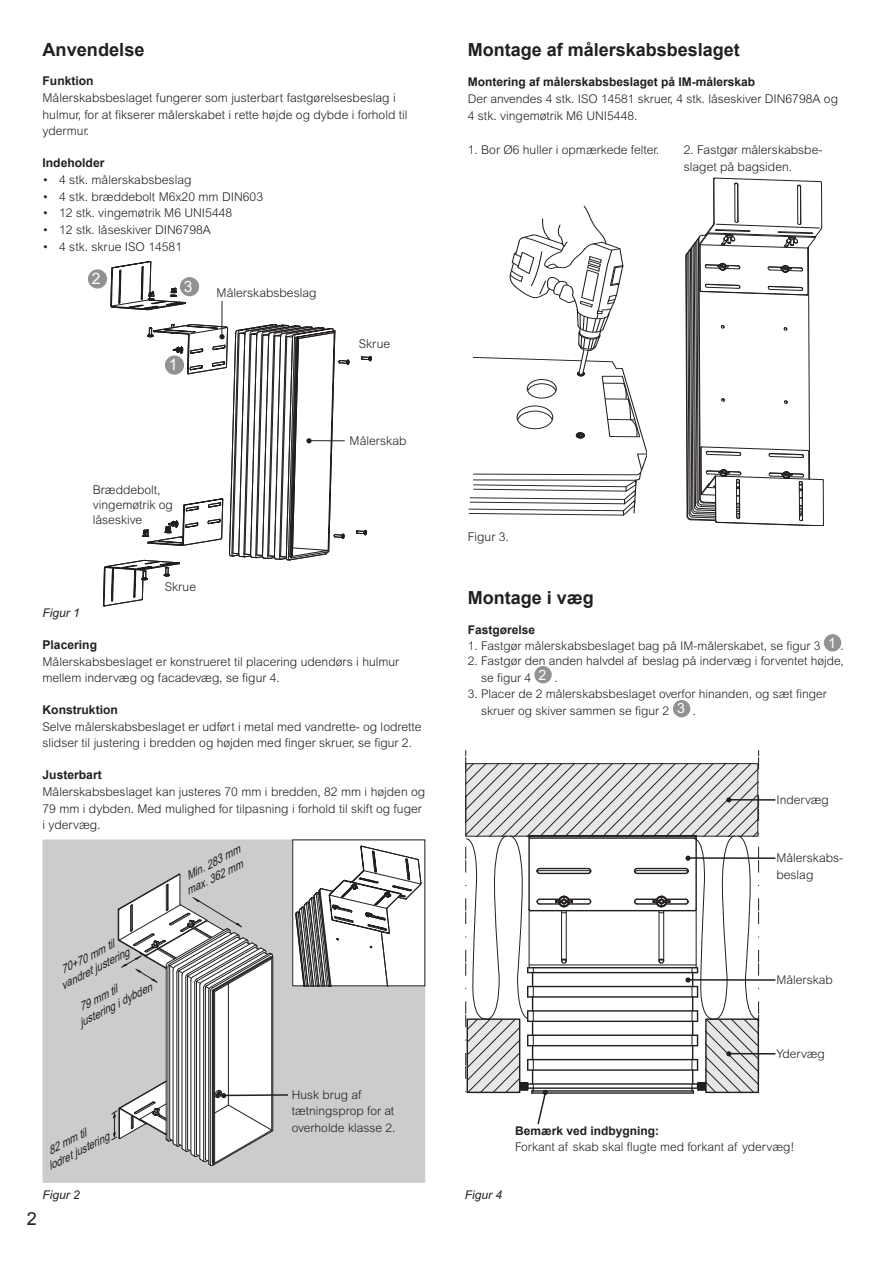
<style>
.page{position:relative;width:893px;height:1263px;background:#fff}
.page>*{position:absolute;margin:0;border:0;box-sizing:border-box;transform-origin:0 0}
.t1{font:700 18.15px "Arial";color:#231f20}
.t2{font:700 18px "Arial";color:#231f20}
.t3{font:18px "Arial";color:#231f20}
.t4{font:15.75px "Arial MT Pro";color:#fff}
.t5{font:14.25px "Arial MT Pro";color:#fff}
.t6{font:300 12.15px/16.6px "Arial MT Pro";color:#231f20}
.t7{font:700 12.15px "Arial";color:#231f20}
.t8{font:300 12px/16.5px "Arial MT Pro";color:#231f20}
.t9{font:700 12px "Arial";color:#231f20}
.t10{font:italic 12px "Arial MT Pro";color:#231f20}
.t11{font:italic 11.55px/14px "Arial";color:#231f20;scale:.88 1}
.s1{font-size:12.15px}
.s2{font-size:12px}
</style>
<div class="page">
<hr style="left:529px;top:838px;width:167px;height:1px;background:#231f20">
<hr style="left:637px;top:868px;width:49px;height:1px;background:#231f20">
<hr style="left:637px;top:870px;width:49px;height:1px;background:#231f20">
<hr style="left:637px;top:873px;width:49px;height:1px;background:#231f20">
<hr style="left:637px;top:898px;width:20px;height:2px;background:#231f20">
<hr style="left:666px;top:898px;width:20px;height:2px;background:#231f20">
<hr style="left:666px;top:903px;width:20px;height:2px;background:#231f20">
<hr style="left:637px;top:903px;width:20px;height:2px;background:#231f20">
<hr style="left:530px;top:910px;width:165px;height:1px;background:#231f20">
<hr style="left:529px;top:965px;width:167px;height:1px;background:#231f20">
<hr style="left:528px;top:967px;width:169px;height:1px;background:#231f20">
<hr style="left:528px;top:972px;width:169px;height:1px;background:#231f20">
<hr style="left:528px;top:986px;width:169px;height:1px;background:#231f20">
<hr style="left:528px;top:996px;width:169px;height:2px;background:#231f20">
<hr style="left:528px;top:1010px;width:169px;height:1px;background:#231f20">
<hr style="left:659px;top:911px;width:1px;height:50px;background:#231f20">
<hr style="left:663px;top:911px;width:1px;height:50px;background:#231f20">
<hr style="left:528px;top:1020px;width:169px;height:2px;background:#231f20">
<hr style="left:528px;top:1034px;width:169px;height:2px;background:#231f20">
<hr style="left:528px;top:1045px;width:169px;height:1px;background:#231f20">
<hr style="left:528px;top:1059px;width:169px;height:1px;background:#231f20">
<hr style="left:528px;top:1069px;width:169px;height:2px;background:#231f20">
<hr style="left:528px;top:1083px;width:169px;height:2px;background:#231f20">
<hr style="left:528px;top:1087px;width:169px;height:2px;background:#231f20">
<hr style="left:532px;top:1090px;width:161px;height:2px;background:#231f20">
<hr style="left:532px;top:1092px;width:161px;height:2px;background:#231f20">
<svg style="left:633px;top:867px;width:5px;height:8px"></svg>
<svg style="left:634px;top:898px;width:4px;height:7px"></svg>
<svg style="left:652px;top:895px;width:18px;height:18px"></svg>
<svg style="left:658px;top:959px;width:6px;height:5px"></svg>
<svg style="left:467px;top:765px;width:289px;height:70px;background:#cfd0d1"></svg>
<div style="left:465px;top:763px;width:293px;height:74px;border:1px solid #231f20"></div>
<svg style="left:758px;top:750px;width:1px;height:39px"></svg>
<svg style="left:465px;top:750px;width:1px;height:39px"></svg>
<div style="left:43px;top:839px;width:382px;height:344px;background:#cbccce"></div>
<hr style="left:713px;top:179px;width:1px;height:44px;background:#231f20">
<hr style="left:734px;top:184px;width:1px;height:37px;background:#231f20">
<hr style="left:737px;top:185px;width:1px;height:36px;background:#231f20">
<hr style="left:797px;top:187px;width:1px;height:36px;background:#231f20">
<hr style="left:800px;top:187px;width:1px;height:36px;background:#231f20">
<hr style="left:821px;top:183px;width:1px;height:43px;background:#231f20">
<svg style="left:713px;top:177px;width:109px;height:11px"></svg>
<svg style="left:685px;top:220px;width:139px;height:306px"></svg>
<svg style="left:468px;top:205px;width:179px;height:311px"></svg>
<div style="left:824px;top:634px;width:17px;height:17px;background:#929294;border-radius:50%"></div>
<div style="left:534px;top:666px;width:18px;height:17px;background:#929294;border-radius:50%"></div>
<div style="left:673px;top:700px;width:17px;height:17px;background:#929294;border-radius:50%"></div>
<svg style="left:105px;top:261px;width:267px;height:300px"></svg>
<svg style="left:103px;top:288px;width:80px;height:318px"></svg>
<div style="left:180px;top:277px;width:19px;height:19px;background:#929294;border-radius:50%"></div>
<svg style="left:165px;top:355px;width:19px;height:20px"></svg>
<svg style="left:88px;top:269px;width:19px;height:20px"></svg>
<hr style="left:729px;top:799px;width:46px;height:2px;background:#231f20">
<hr style="left:729px;top:1053px;width:46px;height:1px;background:#231f20">
<hr style="left:688px;top:857px;width:87px;height:2px;background:#231f20">
<hr style="left:688px;top:979px;width:87px;height:2px;background:#231f20">
<hr style="left:309px;top:440px;width:36px;height:1px;background:#231f20">
<hr style="left:221px;top:301px;width:1px;height:36px;background:#231f20">
<svg style="left:465px;top:795px;width:127px;height:330px"></svg>
<svg style="left:111px;top:873px;width:178px;height:293px"></svg>
<svg style="left:684px;top:795px;width:75px;height:299px"></svg>
<svg style="left:306px;top:438px;width:6px;height:6px"></svg>
<svg style="left:219px;top:334px;width:6px;height:6px"></svg>
<div style="left:293px;top:840px;width:132px;height:146px;background:#fff"></div>
<svg style="left:295px;top:846px;width:126px;height:138px"></svg>
<div style="left:292px;top:839px;width:133px;height:147px;border:1px solid #231f20"></div>
<h1 class="t1" style="left:43px;top:37px;width:104px">Anvendelse</h1>
<p class="t7" style="left:43px;top:73px;width:53px">Funktion</p>
<p class="t6" style="left:43px;top:90px;width:367px">Målerskabsbeslaget fungerer som justerbart fastgørelsesbeslag i hulmur, for at fikserer målerskabet i rette højde og dybde i forhold til ydermur.</p>
<p class="t7" style="left:43px;top:155px;width:63px">Indeholder</p>
<p class="t6" style="left:43px;top:172px;width:150px">• 4 stk. målerskabsbeslag</p>
<p class="t6" style="left:43px;top:188px;width:222px">• 4 stk. bræddebolt M6x20 mm DIN603</p>
<p class="t6" style="left:43px;top:205px;width:191px">• 12 stk. vingemøtrik M6 UNI5448</p>
<p class="t6" style="left:43px;top:222px;width:170px">• 12 stk. låseskiver DIN6798A</p>
<p class="t6" style="left:43px;top:238px;width:141px">• 4 stk. skrue ISO 14581</p>
<p class="t4" style="left:92px;top:270px;width:10px">2</p>
<p class="t4" style="left:184px;top:277px;width:10px">3</p>
<p class="t4" style="left:169px;top:356px;width:10px">1</p>
<p class="t6" style="left:217px;top:285px;width:101px">Målerskabsbeslag</p>
<p class="t6" style="left:93px;top:482px;width:82px;line-height:15px">Bræddebolt, vingemøtrik og låseskive</p>
<p class="t10" style="left:43px;top:606px;width:39px">Figur 1</p>
<p class="t6" style="left:165px;top:579px;width:33px">Skrue</p>
<p class="t6" style="left:359px;top:336px;width:33px">Skrue</p>
<p class="t6" style="left:350px;top:432px;width:58px">Målerskab</p>
<p class="t7" style="left:43px;top:637px;width:56px">Placering</p>
<p class="t6" style="left:43px;top:653px;width:358px">Målerskabsbeslaget er konstrueret til placering udendørs i hulmur mellem indervæg og facadevæg, se figur 4.</p>
<p class="t7" style="left:43px;top:702px;width:77px">Konstruktion</p>
<p class="t6" style="left:43px;top:718px;width:381px">Selve målerskabsbeslaget er udført i metal med vandrette- og lodrette slidser til justering i bredden og højden med finger skruer, se figur 2.</p>
<p class="t7" style="left:43px;top:767px;width:61px">Justerbart</p>
<p class="t6" style="left:43px;top:784px;width:384px">Målerskabsbeslaget kan justeres 70 mm i bredden, 82 mm i højden og<br>79 mm i dybden. Med mulighed for tilpasning i forhold til skift og fuger i ydervæg.</p>
<p class="t11" style="left:52px;top:967px;width:87px;text-align:center;rotate:-27deg">70+70 mm til vandret justering</p>
<p class="t11" style="left:70px;top:1004px;width:93px;text-indent:7px;rotate:-27deg">79 mm til justering i dybden</p>
<p class="t11" style="left:177px;top:873px;width:77px;text-indent:7px;rotate:-27deg">Min. 283 mm max. 362 mm</p>
<p class="t11" style="left:39px;top:1148px;width:78px;text-indent:7px;rotate:-27deg">82 mm til lodret justering</p>
<p class="t8" style="left:292px;top:1086px;width:105px">Husk brug af tætningsprop for at overholde klasse 2.</p>
<h2 class="t2" style="left:468px;top:37px;width:274px">Montage af målerskabsbeslaget</h2>
<p class="t9" style="left:468px;top:74px;width:289px">Montering af målerskabsbeslaget på IM-målerskab</p>
<p class="t8" style="left:468px;top:91px;width:372px">Der anvendes 4 stk. ISO 14581 skruer, 4 stk. låseskiver <span class="s1">DIN6798A og</span></p>
<p class="t6" style="left:468px;top:107px;width:171px">4 stk. vingemøtrik M6 UNI5448.</p>
<p class="t6" style="left:684px;top:142px;width:140px">2. Fastgør målerskabsbe&shy;slaget på bagsiden.</p>
<p class="t6" style="left:468px;top:142px;width:193px">1. Bor Ø6 huller i opmærkede felter.</p>
<p class="t6" style="left:468px;top:528px;width:43px">Figur 3.</p>
<h2 class="t2" style="left:468px;top:586px;width:128px">Montage i væg</h2>
<p class="t9" style="left:468px;top:621px;width:69px">Fastgørelse</p>
<p class="t8" style="left:468px;top:638px;width:354px">1. Fastgør må<span class="s1">lerskabsbeslaget</span> bag på IM-målerskabet, se figur 3</p>
<p class="t8" style="left:840px;top:638px;width:5px">.</p>
<p class="t8" style="left:481px;top:653px;width:364px;text-indent:-13px">2. Fastgør den anden halvdel af beslag på indervæg i forventet højde, se figur 4</p>
<p class="t8" style="left:554px;top:669px;width:5px">.</p>
<p class="t8" style="left:481px;top:686px;width:347px;text-indent:-13px">3. Placer de 2 må<span class="s1">lerskabsbeslaget</span> overfor hinanden, og sæt finger skruer og skiver sammen se figur 2</p>
<p class="t8" style="left:692px;top:703px;width:5px">.</p>
<p class="t5" style="left:828px;top:634px;width:9px">1</p>
<p class="t5" style="left:539px;top:666px;width:9px">2</p>
<p class="t5" style="left:677px;top:700px;width:9px">3</p>
<p class="t8" style="left:776px;top:792px;width:54px">Indervæg</p>
<p class="t6" style="left:776px;top:850px;width:68px"><span class="s2">Må</span>lerskabs&shy;beslag</p>
<p class="t8" style="left:776px;top:972px;width:58px">Målerskab</p>
<p class="t8" style="left:776px;top:1045px;width:50px">Ydervæg</p>
<p class="t9" style="left:515px;top:1122px;width:146px">Bemærk ved indbygning:</p>
<p class="t8" style="left:515px;top:1139px;width:281px">Forkant af skab skal flugte med forkant af ydervæg!</p>
<p class="t10" style="left:43px;top:1188px;width:39px">Figur 2</p>
<p class="t10" style="left:465px;top:1188px;width:39px">Figur 4</p>
<h2 class="t3" style="left:27px;top:1207px;width:12px">2</h2>
</div>
